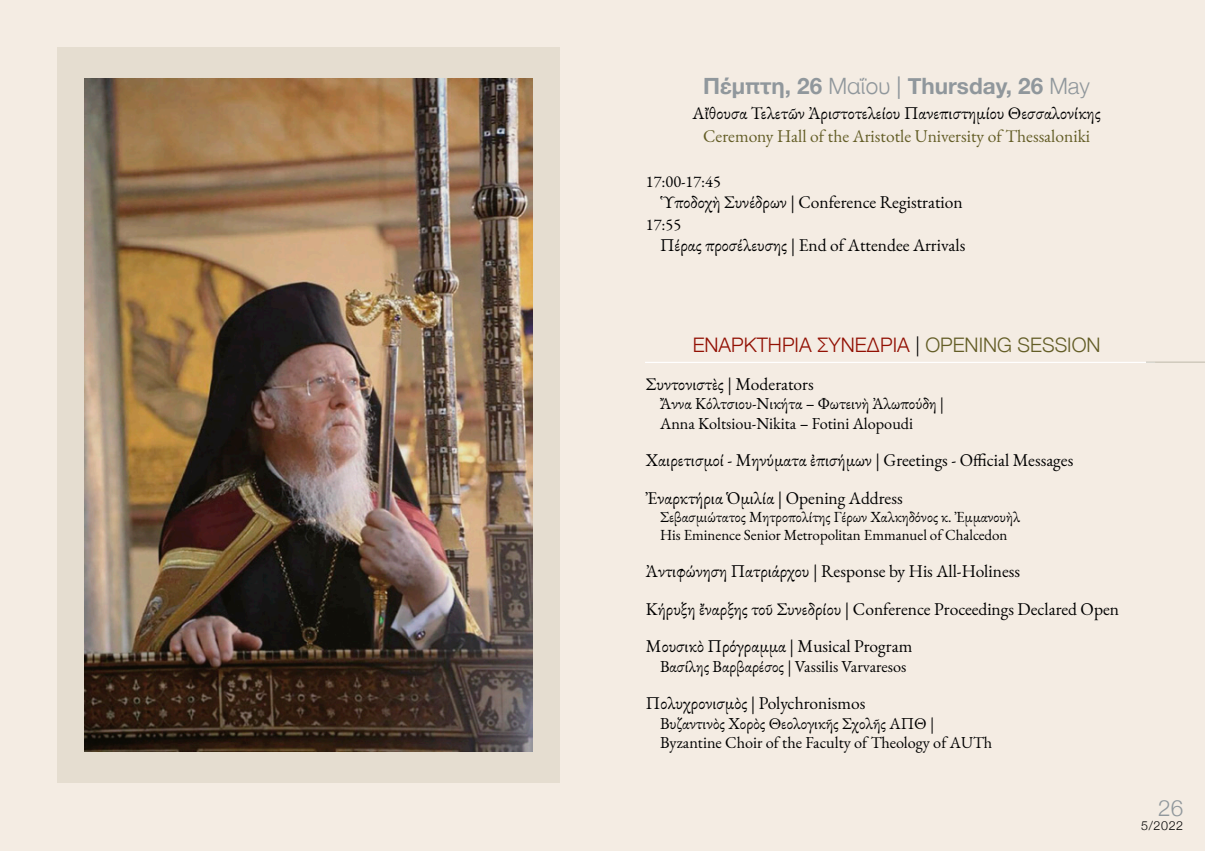
<style>
.page{position:relative;width:1205px;height:851px;background:#fff}
.page>*{position:absolute;margin:0;border:0;box-sizing:border-box;transform-origin:0 0}
.t1{font:700 22.5px "Helvetica Neue";color:#90979c}
.t2{font:300 22.5px "Helvetica Neue";color:#90979c}
.t3{font:300 20px "Helvetica Neue";color:#921003}
.t4{font:17.5px/37.5px "EB Garamond";color:#000}
.t5{font:17.5px "EB Garamond";color:#635d26}
.t6{font:16.25px/19.5px "EB Garamond";color:#000}
.t7{font:15px/18px "EB Garamond";color:#000}
.t8{font:300 12.5px "Helvetica Neue";color:#000}
.s1{font-weight:300}
.s2{font-weight:400}
.s3{color:#000}
.s4{color:#635d26}
</style>
<div class="page">
<div style="left:0;top:0;width:602px;height:850px;background:#f4ece3"></div>
<div style="left:602px;top:0;width:603px;height:850px;background:#f4ece3"></div>
<img style="left:57px;top:47px;width:502px;height:735px">
<hr style="left:645px;top:362px;width:510px;height:1px;background:#fff">
<hr style="left:1146px;top:361px;width:59px;height:2px;background:#9c9987">
<p class="t1" style="left:703px;top:69px;width:388px">Πέμπτη, 26 <span class="s1">Μαΐου</span> <span class="s2">|</span> Thursday, 26 <span class="s1">May</span></p>
<p class="t4" style="left:692px;top:95px;width:410px">Αἴθουσα Τελετῶν Ἀριστοτελείου Πανεπιστημίου Θεσσαλονίκης</p>
<p class="t5" style="left:703px;top:125px;width:388px">Ceremony Hall of the Aristotle University of Thessaloniki</p>
<p class="t6" style="left:646px;top:172px;width:76px">17:00-17:45</p>
<p class="t4" style="left:660px;top:183px;width:304px">Ὑποδοχὴ Συνέδρων | Conference Registration</p>
<p class="t6" style="left:646px;top:215px;width:37px">17:55</p>
<p class="t4" style="left:660px;top:227px;width:307px">Πέρας προσέλευσης | End of Attendee Arrivals</p>
<p class="t3" style="left:693px;top:329px;width:409px">ΕΝΑΡΚΤΗΡΙΑ ΣΥΝΕΔΡΙΑ <span class="s3">|</span> <span class="s4">OPENING SESSION</span></p>
<p class="t4" style="left:646px;top:365px;width:169px">Συντονιστὲς | Moderators</p>
<p class="t6" style="left:660px;top:394px;width:286px">Ἄννα Κόλτσιου-Νικήτα – Φωτεινὴ Ἀλωπούδη |<br>Anna Koltsiou-Nikita – Fotini Alopoudi</p>
<p class="t4" style="left:646px;top:441px;width:429px">Χαιρετισμοί - Μηνύματα ἐπισήμων | Greetings - Official Messages<br>Ἐναρκτήρια Ὁμιλία | Opening Address</p>
<p class="t7" style="left:660px;top:507px;width:361px">Σεβασμιώτατος Μητροπολίτης Γέρων Χαλκηδόνος κ. Ἐμμανουὴλ<br>His Eminence Senior Metropolitan Emmanuel of Chalcedon</p>
<p class="t4" style="left:646px;top:552px;width:475px">Ἀντιφώνηση Πατριάρχου | Response by His All-Holiness<br>Κήρυξη ἔναρξης τοῦ Συνεδρίου | Conference Proceedings Declared Open<br>Μουσικὸ Πρόγραμμα | Musical Program</p>
<p class="t6" style="left:660px;top:656px;width:248px">Βασίλης Βαρβαρέσος | Vassilis Varvaresos</p>
<p class="t4" style="left:646px;top:684px;width:221px">Πολυχρονισμὸς | Polychronismos</p>
<p class="t6" style="left:660px;top:713px;width:334px">Βυζαντινὸς Χορὸς Θεολογικῆς Σχολῆς ΑΠΘ |<br>Byzantine Choir of the Faculty of Theology of AUTh</p>
<p class="t2" style="left:1158px;top:789px;width:27px">26</p>
<p class="t8" style="left:1141px;top:815px;width:44px">5/2022</p>
</div>
